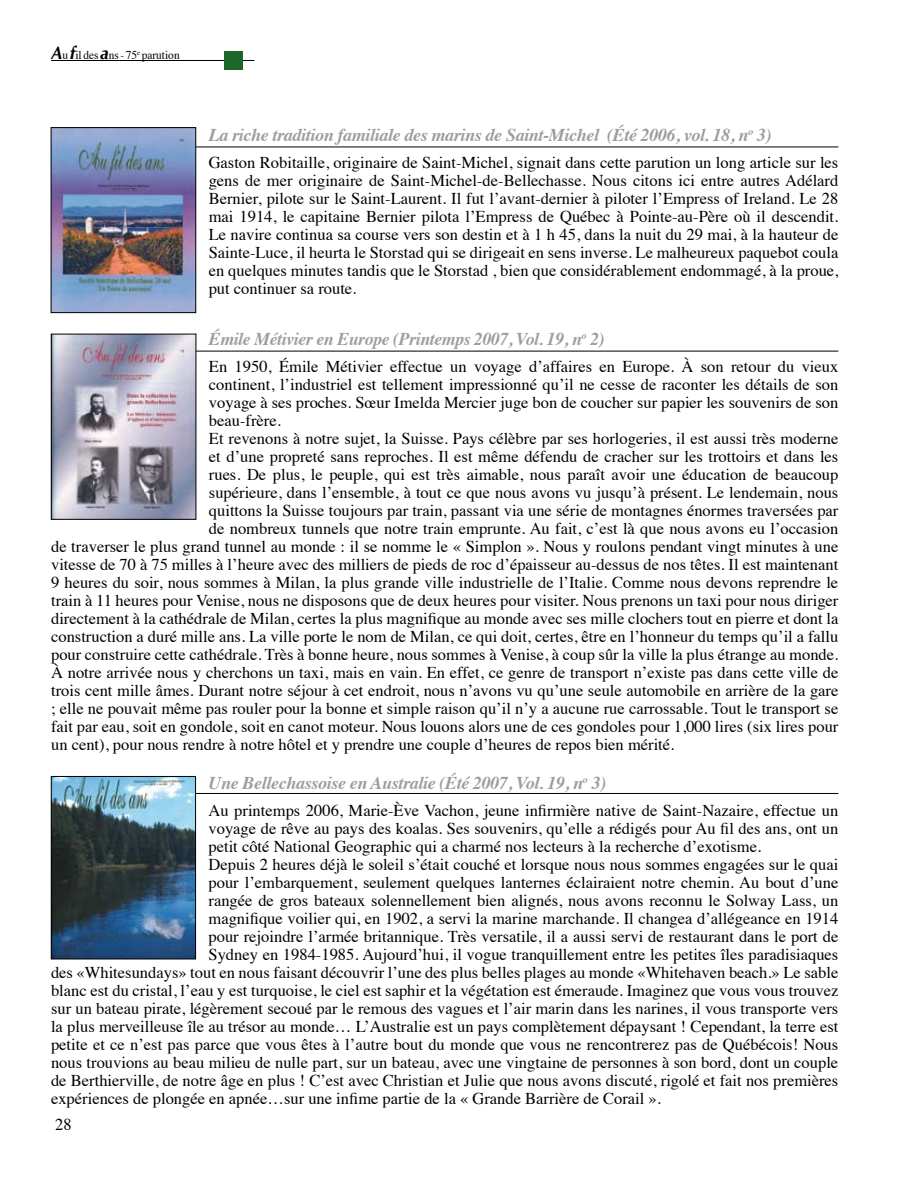
<style>
.page{position:relative;width:915px;height:1191px;background:#fff}
.page>*{position:absolute;margin:0;border:0;box-sizing:border-box;transform-origin:0 0}
.t1{font:italic 700 18px "Times";letter-spacing:-.02em;color:#9c9d9f}
.t2{font:16.5px/18px "Times";color:#000;text-align:justify}
.t3{font:12px "Times";color:#000;scale:.95 1}
.s1{font-family:"Optima";font-weight:700;font-style:italic;font-size:18px}
</style>
<div class="page">
<hr style="left:51px;top:60px;width:203px;height:1px;background:#000">
<div style="left:224px;top:51px;width:18px;height:19px;background:#1b6628"></div>
<hr style="left:51px;top:147px;width:787px;height:1px;background:#000">
<hr style="left:51px;top:351px;width:787px;height:1px;background:#000">
<hr style="left:51px;top:793px;width:787px;height:1px;background:#000">
<img style="left:53px;top:129px;width:141px;height:182px">
<div style="left:51px;top:127px;width:145px;height:186px;border:1px solid #000"></div>
<img style="left:53px;top:336px;width:141px;height:181px">
<img style="left:53px;top:778px;width:141px;height:179px">
<div style="left:51px;top:776px;width:145px;height:183px;border:1px solid #000"></div>
<p class="t3" style="left:51px;top:44px;width:137px"><span class="s1">A</span>u <span class="s1">f</span>il des <span class="s1">a</span>ns - 75<sup>e</sup> parution</p>
<p class="t1" style="left:209px;top:118px;width:564px">La riche tradition familiale des marins de Saint-Michel (Été 2006, vol. 18, n<sup>o</sup> 3)</p>
<p class="t2" style="left:209px;top:152px;width:631px">Gaston Robitaille, originaire de Saint-Michel, signait dans cette parution un long article sur les gens de mer originaire de Saint-Michel-de-Bellechasse. Nous citons ici entre autres Adélard Bernier, pilote sur le Saint-Laurent. Il fut l’avant-dernier à piloter l’Empress of Ireland. Le 28 mai 1914, le capitaine Bernier pilota l’Empress de Québec à Pointe-au-Père où il descendit.<br>Le navire continua sa course vers son destin et à 1 h 45, dans la nuit du 29 mai, à la hauteur de Sainte-Luce, il heurta le Storstad qui se dirigeait en sens inverse. Le malheureux paquebot coula en quelques minutes tandis que le Storstad , bien que considérablement endommagé, à la proue, put continuer sa route.</p>
<p class="t1" style="left:209px;top:322px;width:397px">Émile Métivier en Europe (Printemps 2007, Vol. 19, n<sup>o</sup> 2)</p>
<p class="t2" style="left:209px;top:356px;width:630px">En 1950, Émile Métivier effectue un voyage d’affaires en Europe. À son retour du vieux</p>
<p class="t2" style="left:209px;top:374px;width:630px">continent, l’industriel est tellement impressionné qu’il ne cesse de raconter les détails de son</p>
<p class="t2" style="left:209px;top:392px;width:630px">voyage à ses proches. Sœur Imelda Mercier juge bon de coucher sur papier les souvenirs de son</p>
<p class="t2" style="left:209px;top:410px;width:73px">beau-frère.</p>
<p class="t2" style="left:209px;top:428px;width:630px">Et revenons à notre sujet, la Suisse. Pays célèbre par ses horlogeries, il est aussi très moderne</p>
<p class="t2" style="left:209px;top:446px;width:630px">et d’une propreté sans reproches. Il est même défendu de cracher sur les trottoirs et dans les</p>
<p class="t2" style="left:209px;top:464px;width:630px">rues. De plus, le peuple, qui est très aimable, nous paraît avoir une éducation de beaucoup</p>
<p class="t2" style="left:209px;top:482px;width:630px">supérieure, dans l’ensemble, à tout ce que nous avons vu jusqu’à présent. Le lendemain, nous</p>
<p class="t2" style="left:209px;top:500px;width:630px">quittons la Suisse toujours par train, passant via une série de montagnes énormes traversées par</p>
<p class="t2" style="left:209px;top:518px;width:630px">de nombreux tunnels que notre train emprunte. Au fait, c’est là que nous avons eu l’occasion</p>
<p class="t2" style="left:51px;top:536px;width:788px">de traverser le plus grand tunnel au monde : il se nomme le « Simplon ». Nous y roulons pendant vingt minutes à une</p>
<p class="t2" style="left:51px;top:554px;width:788px">vitesse de 70 à 75 milles à l’heure avec des milliers de pieds de roc d’épaisseur au-dessus de nos têtes. Il est maintenant</p>
<p class="t2" style="left:51px;top:572px;width:788px">9 heures du soir, nous sommes à Milan, la plus grande ville industrielle de l’Italie. Comme nous devons reprendre le</p>
<p class="t2" style="left:51px;top:590px;width:788px">train à 11 heures pour Venise, nous ne disposons que de deux heures pour visiter. Nous prenons un taxi pour nous diriger</p>
<p class="t2" style="left:51px;top:608px;width:788px">directement à la cathédrale de Milan, certes la plus magnifique au monde avec ses mille clochers tout en pierre et dont la</p>
<p class="t2" style="left:51px;top:626px;width:788px">construction a duré mille ans. La ville porte le nom de Milan, ce qui doit, certes, être en l’honneur du temps qu’il a fallu</p>
<p class="t2" style="left:51px;top:644px;width:788px">pour construire cette cathédrale. Très à bonne heure, nous sommes à Venise, à coup sûr la ville la plus étrange au monde.</p>
<p class="t2" style="left:51px;top:662px;width:788px">À notre arrivée nous y cherchons un taxi, mais en vain. En effet, ce genre de transport n’existe pas dans cette ville de</p>
<p class="t2" style="left:51px;top:680px;width:788px">trois cent mille âmes. Durant notre séjour à cet endroit, nous n’avons vu qu’une seule automobile en arrière de la gare</p>
<p class="t2" style="left:51px;top:698px;width:788px">; elle ne pouvait même pas rouler pour la bonne et simple raison qu’il n’y a aucune rue carrossable. Tout le transport se</p>
<p class="t2" style="left:51px;top:716px;width:788px">fait par eau, soit en gondole, soit en canot moteur. Nous louons alors une de ces gondoles pour 1,000 lires (six lires pour</p>
<p class="t2" style="left:51px;top:734px;width:624px">un cent), pour nous rendre à notre hôtel et y prendre une couple d’heures de repos bien mérité.</p>
<p class="t1" style="left:208px;top:766px;width:399px">Une Bellechassoise en Australie (Été 2007, Vol. 19, n<sup>o</sup> 3)</p>
<p class="t2" style="left:208px;top:800px;width:631px">Au printemps 2006, Marie-Ève Vachon, jeune infirmière native de Saint-Nazaire, effectue un</p>
<p class="t2" style="left:208px;top:818px;width:631px">voyage de rêve au pays des koalas. Ses souvenirs, qu’elle a rédigés pour Au fil des ans, ont un</p>
<p class="t2" style="left:208px;top:836px;width:554px">petit côté National Geographic qui a charmé nos lecteurs à la recherche d’exotisme.</p>
<p class="t2" style="left:208px;top:854px;width:631px">Depuis 2 heures déjà le soleil s’était couché et lorsque nous nous sommes engagées sur le quai</p>
<p class="t2" style="left:208px;top:872px;width:631px">pour l’embarquement, seulement quelques lanternes éclairaient notre chemin. Au bout d’une</p>
<p class="t2" style="left:208px;top:890px;width:631px">rangée de gros bateaux solennellement bien alignés, nous avons reconnu le Solway Lass, un</p>
<p class="t2" style="left:208px;top:908px;width:631px">magnifique voilier qui, en 1902, a servi la marine marchande. Il changea d’allégeance en 1914</p>
<p class="t2" style="left:208px;top:926px;width:631px">pour rejoindre l’armée britannique. Très versatile, il a aussi servi de restaurant dans le port de</p>
<p class="t2" style="left:208px;top:944px;width:631px">Sydney en 1984-1985. Aujourd’hui, il vogue tranquillement entre les petites îles paradisiaques</p>
<p class="t2" style="left:51px;top:962px;width:788px">des «Whitesundays» tout en nous faisant découvrir l’une des plus belles plages au monde «Whitehaven beach.» Le sable</p>
<p class="t2" style="left:51px;top:980px;width:788px">blanc est du cristal, l’eau y est turquoise, le ciel est saphir et la végétation est émeraude. Imaginez que vous vous trouvez</p>
<p class="t2" style="left:51px;top:998px;width:788px">sur un bateau pirate, légèrement secoué par le remous des vagues et l’air marin dans les narines, il vous transporte vers</p>
<p class="t2" style="left:51px;top:1016px;width:788px">la plus merveilleuse île au trésor au monde… L’Australie est un pays complètement dépaysant ! Cependant, la terre est</p>
<p class="t2" style="left:51px;top:1034px;width:788px">petite et ce n’est pas parce que vous êtes à l’autre bout du monde que vous ne rencontrerez pas de Québécois! Nous</p>
<p class="t2" style="left:51px;top:1052px;width:788px">nous trouvions au beau milieu de nulle part, sur un bateau, avec une vingtaine de personnes à son bord, dont un couple</p>
<p class="t2" style="left:51px;top:1070px;width:788px">de Berthierville, de notre âge en plus ! C’est avec Christian et Julie que nous avons discuté, rigolé et fait nos premières</p>
<p class="t2" style="left:51px;top:1088px;width:611px">expériences de plongée en apnée…sur une infime partie de la « Grande Barrière de Corail ».</p>
<p class="t2" style="left:55px;top:1114px;width:18px">28</p>
</div>
